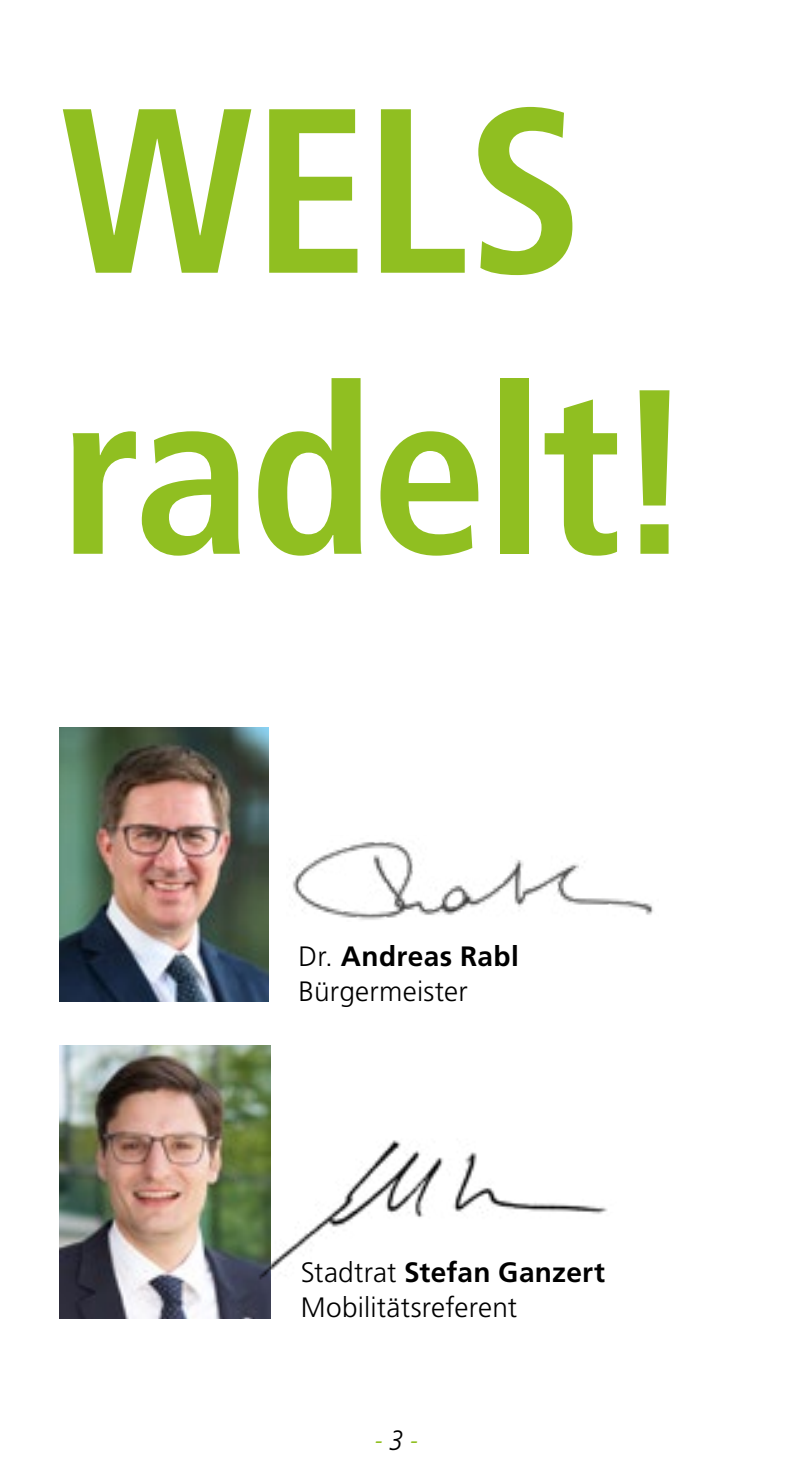
<style>
.page{position:relative;width:794px;height:1469px;background:#fff}
.page>*{position:absolute;margin:0;border:0;box-sizing:border-box;transform-origin:0 0}
.t1{font:700 condensed 234.15px/281.1px "Frutiger LT Std";letter-spacing:-.015em;color:#90bf21}
.t2{font:300 28px/35px "Frutiger LT Std";letter-spacing:.005em;color:#000}
.t3{font:italic 300 condensed 28px "Frutiger LT Std";color:#90bf21}
.s1{font-weight:700}
.s2{color:#000}
</style>
<div class="page">
<img style="left:60px;top:1045px;width:211px;height:273px">
<img style="left:60px;top:727px;width:209px;height:274px">
<img style="left:234px;top:1118px;width:374px;height:188px">
<img style="left:292px;top:841px;width:362px;height:79px">
<h1 class="t1" style="left:60px;top:51px;width:640px">WELS radelt!</h1>
<p class="t2" style="left:298px;top:939px;width:222px">Dr. <span class="s1">Andreas Rabl<br></span>Bürgermeister</p>
<p class="t2" style="left:301px;top:1254px;width:306px">Stadtrat <span class="s1">Stefan Ganzert<br></span>Mobilitätsreferent</p>
<p class="t3" style="left:375px;top:1424px;width:45px">- <span class="s2">3</span> -</p>
</div>
